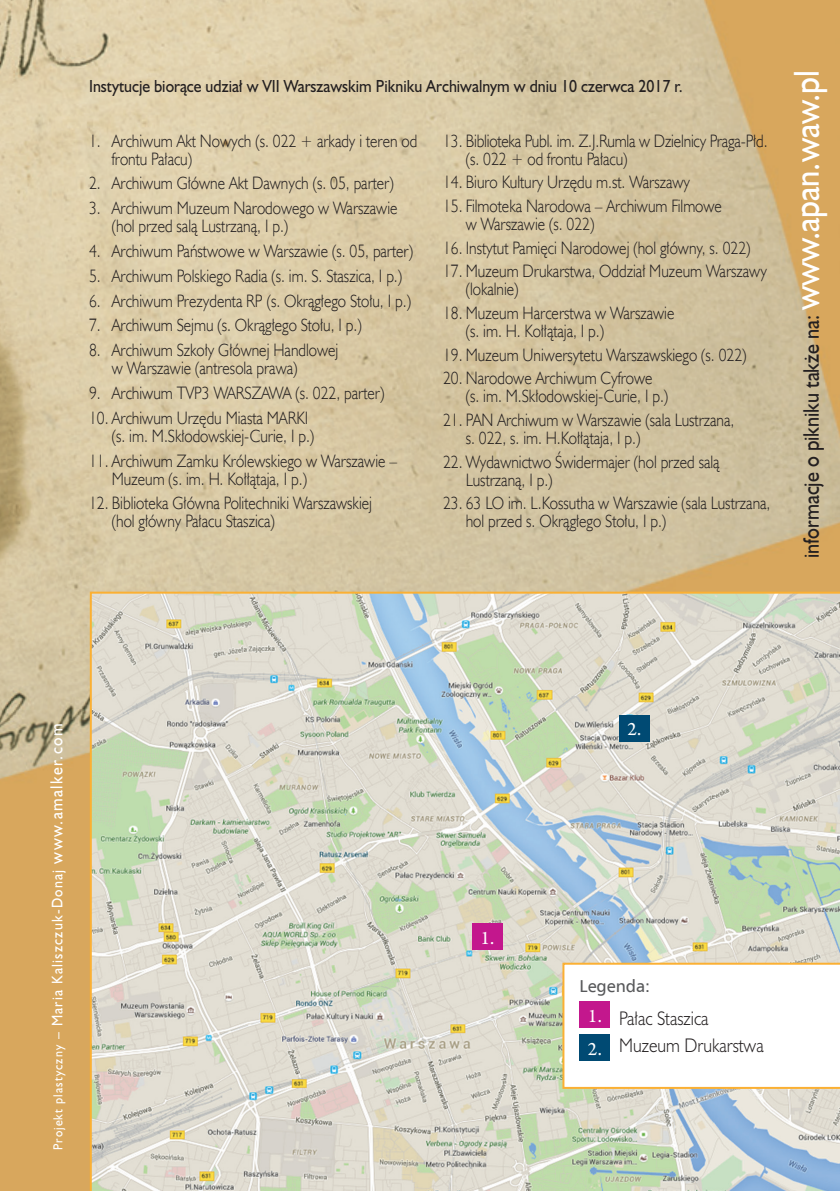
<style>
.page{position:relative;width:840px;height:1191px;background:#fff}
.page>*{position:absolute;margin:0;border:0;box-sizing:border-box;transform-origin:0 0}
.t1{font:22.4px "Humanst 521 EU Normal";color:#231f20;scale:.9 1}
.t2{font:20px "Arno Pro";color:#fff}
.t3{font:18px/18px "Humanst 521 Lt EU Normal";color:#231f20;scale:.86 1}
.t4{font:300 18px "Humanst 521 Lt PL";color:#231f20;scale:.9 1}
.t5{font:17.2px "Humnst 777 EU";color:#57585a}
.t6{font:16px "Humanst 521 PL";color:#231f20;scale:.9 1}
.t7{font:14px "Humanst 521 PL";letter-spacing:.1em;color:#fff;scale:.9 1}
.s1{font-size:36px;color:#fff}
.s2{font-size:12px}
.s3{font-size:16px}
.s4{font-family:"Arno Pro";font-weight:400;font-size:20px;color:#fff}
</style>
<div class="page">
<img style="left:0;top:0;width:839px;height:1191px">
<svg style="left:90px;top:591px;width:749px;height:600px;background:#d3d6c8"></svg>
<div style="left:618px;top:714px;width:31px;height:27px;background:#004a73"></div>
<div style="left:472px;top:923px;width:30px;height:27px;background:#c3178d"></div>
<svg style="left:562px;top:962px;width:277px;height:127px"></svg>
<div style="left:579px;top:1034px;width:30px;height:27px;background:#004a73"></div>
<div style="left:579px;top:1001px;width:30px;height:27px;background:#c3178d"></div>
<p class="t6" style="left:89px;top:75px;width:660px">Instytucje biorące udział w VII Warszawskim Pikniku Archiwalnym w dniu 10 czerwca 2017 r.</p>
<p class="t1" style="left:797px;top:558px;width:543px;rotate:-90deg">informacje o pikniku także na: <span class="s1">www.apan.waw.pl</span></p>
<p class="t3" style="left:465px;top:131px;width:352px;text-indent:-23px">13. Biblioteka Publ. im. Z.J.Rumla w Dzielnicy Praga-Płd. (s. 022 + od frontu Pałacu)</p>
<p class="t3" style="left:443px;top:173px;width:289px">14. Biuro Kultury Urzędu m.st. Warszawy</p>
<p class="t3" style="left:465px;top:196px;width:299px;text-indent:-23px">15. Filmoteka Narodowa – Archiwum Filmowe w Warszawie (s. 022)</p>
<p class="t3" style="left:443px;top:238px;width:359px">16. Instytut Pamięci Narodowej (hol główny, s. 022)</p>
<p class="t3" style="left:465px;top:262px;width:351px;text-indent:-23px">17. Muzeum Drukarstwa, Oddział Muzeum Warszawy (lokalnie)</p>
<p class="t3" style="left:465px;top:303px;width:244px;text-indent:-23px">18. Muzeum Harcerstwa w Warszawie (s. im. H. Kołłątaja, I p.)</p>
<p class="t3" style="left:443px;top:345px;width:354px">19. Muzeum Uniwersytetu Warszawskiego (s. 022)</p>
<p class="t3" style="left:465px;top:369px;width:237px;text-indent:-23px">20. Narodowe Archiwum Cyfrowe (s. im. M.Skłodowskiej-Curie, I p.)</p>
<p class="t3" style="left:465px;top:410px;width:314px;text-indent:-23px">21. PAN Archiwum w Warszawie (sala Lustrzana, s. 022, s. im. H.Kołłątaja, I p.)</p>
<p class="t3" style="left:465px;top:452px;width:296px;text-indent:-23px">22. Wydawnictwo Świdermajer (hol przed salą<br>Lustrzaną, I p.)</p>
<p class="t3" style="left:465px;top:494px;width:355px;text-indent:-23px">23. 63 LO im. L.Kossutha w Warszawie (sala Lustrzana, hol przed s. Okrągłego Stołu, I p.)</p>
<p class="t3" style="left:112px;top:131px;width:356px;text-indent:-23px">1. Archiwum Akt Nowych (s. 022 + arkady i teren od frontu Pałacu)</p>
<p class="t3" style="left:89px;top:174px;width:355px">2. Archiwum Główne Akt Dawnych (s. 05, parter)</p>
<p class="t3" style="left:112px;top:199px;width:333px;text-indent:-23px">3. Archiwum Muzeum Narodowego w Warszawie (hol przed salą Lustrzaną, I p.)</p>
<p class="t3" style="left:89px;top:241px;width:378px">4. Archiwum Państwowe w Warszawie (s. 05, parter)</p>
<p class="t3" style="left:89px;top:266px;width:365px">5. Archiwum Polskiego Radia (s. im. S. Staszica, I p.)</p>
<p class="t3" style="left:89px;top:291px;width:375px">6. Archiwum Prezydenta RP (s. Okrągłego Stołu, I p.)</p>
<p class="t3" style="left:89px;top:316px;width:318px">7. Archiwum Sejmu (s. Okrągłego Stołu, I p.)</p>
<p class="t3" style="left:112px;top:341px;width:265px;text-indent:-23px">8. Archiwum Szkoły Głównej Handlowej w Warszawie (antresola prawa)</p>
<p class="t3" style="left:89px;top:383px;width:344px">9. Archiwum TVP3 WARSZAWA (s. 022, parter)</p>
<p class="t3" style="left:112px;top:408px;width:237px;text-indent:-23px">10. Archiwum Urzędu Miasta MARKI (s. im. M.Skłodowskiej-Curie, I p.)</p>
<p class="t3" style="left:112px;top:451px;width:333px;text-indent:-23px">11. Archiwum Zamku Królewskiego w Warszawie –<br>Muzeum (s. im. H. Kołłątaja, I p.)</p>
<p class="t3" style="left:112px;top:494px;width:304px;text-indent:-23px">12. Biblioteka Główna Politechniki Warszawskiej (hol główny Pałacu Staszica)</p>
<p class="t7" style="left:48px;top:1150px;width:476px;rotate:-90deg"><span class="s2">Projekt plastyczny</span> – Maria Kaliszczuk-Donaj <span class="s3">www.amalker.com</span></p>
<p class="t2" style="left:480px;top:926px;width:15px">1.</p>
<p class="t2" style="left:627px;top:717px;width:15px">2.</p>
<p class="t5" style="left:579px;top:975px;width:72px">Legenda:</p>
<p class="t2" style="left:587px;top:1004px;width:15px">1.</p>
<p class="t4" style="left:619px;top:1006px;width:101px">Pałac Staszica</p>
<p class="t4" style="left:587px;top:1033px;width:197px"><span class="s4">2.</span> Muzeum Drukarstwa</p>
</div>
